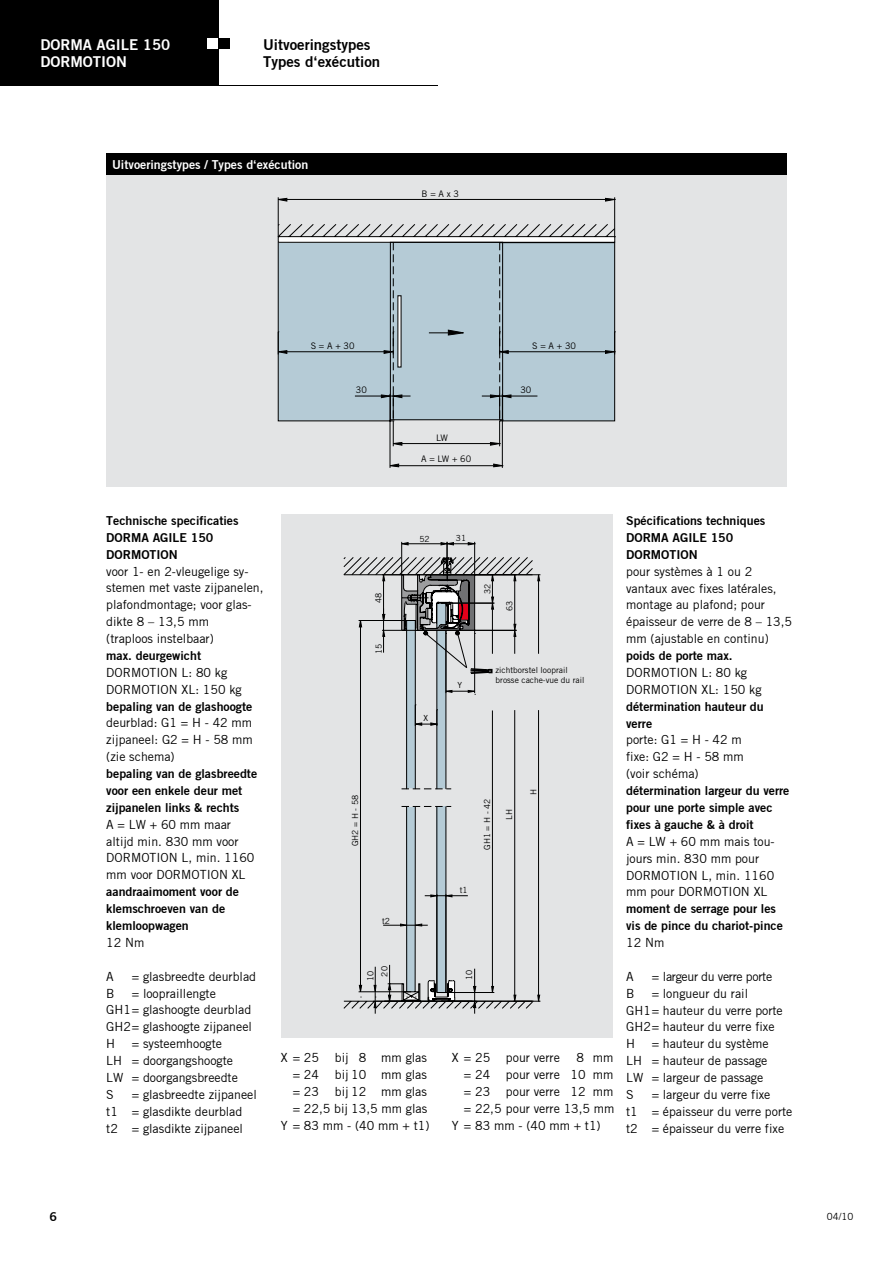
<style>
.page{position:relative;width:893px;height:1263px;background:#fff}
.page>*{position:absolute;margin:0;border:0;box-sizing:border-box;transform-origin:0 0}
.t1{font:15px/16.5px "Trade Gothic Bold Two";color:#000}
.t2{font:15px/16.5px "Trade Gothic Bold Two";color:#fff}
.t3{font:12.3px/17px "Trade Gothic";color:#000}
.t4{font:12.3px/17px "Trade Gothic Bold Two";color:#000}
.t5{font:12.3px "Trade Gothic Bold Two";color:#fff}
.t6{font:12.3px "Trade Gothic";letter-spacing:-.025em;color:#000}
.t7{font:9.75px "Trade Gothic";color:#000}
.t8{font:9px "Trade Gothic";color:#000}
.t9{font:8.4px/10.1px "Trade Gothic";color:#000}
</style>
<div class="page">
<div style="left:106px;top:174px;width:681px;height:313px;background:#e3e4e5"></div>
<svg style="left:389px;top:446px;width:114px;height:22px"></svg>
<svg style="left:389px;top:463px;width:10px;height:4px"></svg>
<svg style="left:493px;top:463px;width:11px;height:4px"></svg>
<hr style="left:287px;top:199px;width:318px;height:1px;background:#000">
<hr style="left:614px;top:197px;width:1px;height:40px;background:#000">
<hr style="left:278px;top:197px;width:1px;height:40px;background:#000">
<svg style="left:278px;top:198px;width:9px;height:4px"></svg>
<svg style="left:605px;top:198px;width:11px;height:4px"></svg>
<svg style="left:278px;top:223px;width:338px;height:223px"></svg>
<div style="left:281px;top:514px;width:331px;height:523px;background:#e3e4e5"></div>
<hr style="left:538px;top:710px;width:1px;height:285px;background:#000">
<hr style="left:475px;top:574px;width:65px;height:1px;background:#000">
<svg style="left:537px;top:574px;width:3px;height:7px"></svg>
<hr style="left:538px;top:581px;width:1px;height:73px;background:#000">
<svg style="left:514px;top:994px;width:26px;height:10px"></svg>
<svg style="left:344px;top:557px;width:189px;height:445px"></svg>
<svg style="left:373px;top:542px;width:121px;height:472px"></svg>
<div style="left:0;top:0;width:219px;height:85px;background:#000"></div>
<div style="left:219px;top:38px;width:11px;height:11px;background:#000"></div>
<div style="left:207px;top:38px;width:11px;height:11px;background:#fff"></div>
<div style="left:106px;top:153px;width:681px;height:21px;background:#000"></div>
<p class="t2" style="left:40px;top:36px;width:131px">DORMA AGILE 150<br>DORMOTION</p>
<p class="t1" style="left:263px;top:36px;width:119px">Uitvoeringstypes<br>Types d‘exécution</p>
<p class="t5" style="left:112px;top:157px;width:198px">Uitvoeringstypes / Types d‘exécution</p>
<p class="t8" style="left:422px;top:188px;width:39px">B = A x 3</p>
<p class="t4" style="left:49px;top:1208px;width:9px">6</p>
<p class="t8" style="left:311px;top:340px;width:45px">S = A + 30</p>
<p class="t8" style="left:532px;top:340px;width:45px">S = A + 30</p>
<p class="t8" style="left:356px;top:384px;width:12px">30</p>
<p class="t8" style="left:520px;top:384px;width:12px">30</p>
<p class="t8" style="left:436px;top:432px;width:13px">LW</p>
<p class="t8" style="left:421px;top:453px;width:52px">A = LW + 60</p>
<p class="t4" style="left:106px;top:512px;width:134px">Technische specificaties<br>DORMA AGILE 150<br>DORMOTION</p>
<p class="t3" style="left:106px;top:562px;width:159px">voor 1- en 2-vleugelige sy&shy;stemen met vaste zijpanelen, plafondmontage; voor glas&shy;dikte 8 – 13,5 mm<br>(traploos instelbaar)</p>
<p class="t4" style="left:106px;top:647px;width:96px">max. deurgewicht</p>
<p class="t3" style="left:106px;top:664px;width:137px">DORMOTION L: 80 kg<br>DORMOTION XL: 150 kg</p>
<p class="t4" style="left:106px;top:697px;width:148px">bepaling van de glashoogte</p>
<p class="t3" style="left:106px;top:714px;width:148px;text-align:justify">deurblad: G1 = H - 42 mm zijpaneel: G2 = H - 58 mm (zie schema)</p>
<p class="t4" style="left:106px;top:765px;width:152px">bepaling van de glasbreedte voor een enkele deur met zijpanelen links &amp; rechts</p>
<p class="t3" style="left:106px;top:816px;width:150px">A = LW + 60 mm maar altijd min. 830 mm voor<br>DORMOTION L, min. 1160 mm voor DORMOTION XL</p>
<p class="t4" style="left:106px;top:883px;width:134px">aandraaimoment voor de klemschroeven van de klemloopwagen</p>
<p class="t3" style="left:106px;top:934px;width:40px">12 Nm</p>
<p class="t3" style="left:106px;top:968px;width:9px">A</p>
<p class="t3" style="left:132px;top:968px;width:126px">= glasbreedte deurblad</p>
<p class="t3" style="left:106px;top:984px;width:10px">B</p>
<p class="t3" style="left:106px;top:984px;width:147px;text-indent:26px">= loopraillengte<br>GH1= glashoogte deurblad<br>GH2= glashoogte zijpaneel<br>H</p>
<p class="t3" style="left:106px;top:1035px;width:133px;text-indent:26px">= systeemhoogte<br>LH = doorgangshoogte<br>LW = doorgangsbreedte<br>S</p>
<p class="t3" style="left:106px;top:1086px;width:152px;text-indent:26px">= glasbreedte zijpaneel t1 = glasdikte deurblad t2 = glasdikte zijpaneel</p>
<p class="t9" style="left:373px;top:603px;width:12px;rotate:-90deg">48</p>
<p class="t9" style="left:374px;top:654px;width:12px;rotate:-90deg">15</p>
<p class="t9" style="left:419px;top:534px;width:12px">52</p>
<p class="t9" style="left:456px;top:533px;width:12px">31</p>
<p class="t9" style="left:482px;top:594px;width:12px;rotate:-90deg">32</p>
<p class="t9" style="left:504px;top:611px;width:12px;rotate:-90deg">63</p>
<p class="t9" style="left:424px;top:712px;width:6px">X</p>
<p class="t9" style="left:457px;top:680px;width:6px">Y</p>
<p class="t9" style="left:496px;top:665px;width:90px">zichtborstel looprail brosse cache-vue du rail</p>
<p class="t9" style="left:350px;top:846px;width:53px;rotate:-90deg">GH2 = H - 58</p>
<p class="t9" style="left:382px;top:916px;width:9px">t2</p>
<p class="t9" style="left:460px;top:884px;width:9px">t1</p>
<p class="t9" style="left:482px;top:850px;width:53px;rotate:-90deg">GH1 = H - 42</p>
<p class="t9" style="left:504px;top:820px;width:12px;rotate:-90deg">LH</p>
<p class="t9" style="left:379px;top:976px;width:12px;rotate:-90deg">20</p>
<p class="t9" style="left:365px;top:981px;width:12px;rotate:-90deg">10</p>
<p class="t9" style="left:464px;top:980px;width:12px;rotate:-90deg">10</p>
<p class="t9" style="left:528px;top:795px;width:8px;rotate:-90deg">H</p>
<p class="t3" style="left:281px;top:1049px;width:40px">X = 25</p>
<p class="t3" style="left:335px;top:1049px;width:94px">bij 8 mm glas</p>
<p class="t3" style="left:293px;top:1066px;width:28px">= 24</p>
<p class="t3" style="left:335px;top:1066px;width:94px">bij 10 mm glas</p>
<p class="t3" style="left:293px;top:1083px;width:28px">= 23</p>
<p class="t3" style="left:281px;top:1083px;width:150px;text-align:right">bij 12 mm glas<br>= 22,5 bij 13,5 mm glas<br>Y = 83 mm - (40 mm + t1)</p>
<p class="t3" style="left:452px;top:1049px;width:40px">X = 25</p>
<p class="t3" style="left:506px;top:1049px;width:55px">pour verre</p>
<p class="t3" style="left:576px;top:1049px;width:39px">8 mm</p>
<p class="t3" style="left:464px;top:1066px;width:28px">= 24</p>
<p class="t3" style="left:506px;top:1066px;width:109px">pour verre 10 mm</p>
<p class="t3" style="left:464px;top:1083px;width:28px">= 23</p>
<p class="t3" style="left:506px;top:1083px;width:109px">pour verre 12 mm</p>
<p class="t3" style="left:464px;top:1100px;width:152px">= 22,5 pour verre 13,5 mm</p>
<p class="t3" style="left:452px;top:1117px;width:150px">Y = 83 mm - (40 mm + t1)</p>
<p class="t4" style="left:626px;top:512px;width:141px">Spécifications techniques<br>DORMA AGILE 150<br>DORMOTION</p>
<p class="t3" style="left:626px;top:563px;width:167px">pour systèmes à 1 ou 2 vantaux avec fixes latérales, montage au plafond; pour épaisseur de verre de 8 – 13,5 mm (ajustable en continu)</p>
<p class="t4" style="left:626px;top:647px;width:108px">poids de porte max.</p>
<p class="t3" style="left:626px;top:664px;width:137px">DORMOTION L: 80 kg<br>DORMOTION XL: 150 kg</p>
<p class="t4" style="left:626px;top:698px;width:139px">détermination hauteur du verre</p>
<p class="t3" style="left:626px;top:731px;width:119px">porte: G1 = H - 42 m fixe: G2 = H - 58 mm (voir schéma)</p>
<p class="t4" style="left:626px;top:782px;width:165px">détermination largeur du verre pour une porte simple avec fixes à gauche &amp; à droit</p>
<p class="t3" style="left:626px;top:833px;width:150px">A = LW + 60 mm mais tou&shy;jours min. 830 mm pour<br>DORMOTION L, min. 1160 mm pour DORMOTION XL</p>
<p class="t4" style="left:626px;top:900px;width:158px">moment de serrage pour les vis de pince du chariot-pince</p>
<p class="t3" style="left:626px;top:934px;width:40px">12 Nm</p>
<p class="t3" style="left:626px;top:968px;width:9px">A</p>
<p class="t6" style="left:652px;top:969px;width:122px">= largeur du verre porte</p>
<p class="t3" style="left:626px;top:985px;width:10px">B</p>
<p class="t3" style="left:626px;top:985px;width:158px;text-indent:26px">= longueur du rail<br>GH1= hauteur du verre porte<br>GH2= hauteur du verre fixe<br>H</p>
<p class="t3" style="left:626px;top:1035px;width:144px;text-indent:26px">= hauteur du système<br>LH = hauteur de passage<br>LW = largeur de passage<br>S</p>
<p class="t3" style="left:626px;top:1086px;width:168px;text-indent:26px">= largeur du verre fixe<br>t1 = épaisseur du verre porte t2 = épaisseur du verre fixe</p>
<p class="t7" style="left:827px;top:1210px;width:28px">04/10</p>
</div>
